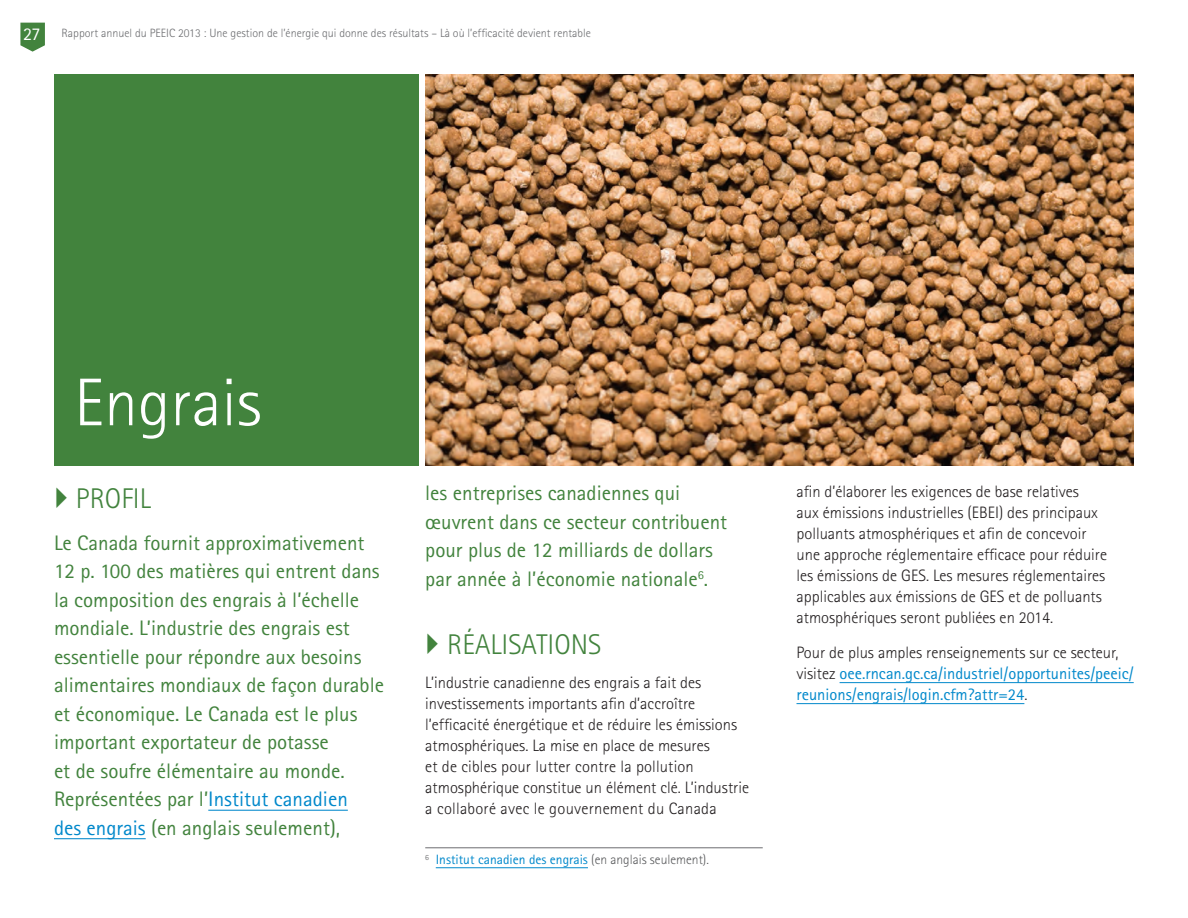
<style>
.page{position:relative;width:1188px;height:918px;background:#fff}
.page>*{position:absolute;margin:0;border:0;box-sizing:border-box;transform-origin:0 0}
.t1{font:300 67.5px "Rotis Sans Serif Std";color:#fff}
.t2{font:300 28.5px "Rotis Sans Serif Std";color:#42833d}
.t3{font:21px/28.5px "Rotis Sans Serif Std";color:#42833d}
.t4{font:300 16.5px/21px "Rotis Sans Serif Std";color:#231f20}
.t5{font:16.5px/21px "Rotis Sans Serif Std";color:#0088cb}
.t6{font:13.5px "Rotis Sans Serif Std";color:#0088cb}
.t7{font:300 12px "Rotis Sans Serif Std";color:#6c6d70}
.s1{font-weight:400;font-size:18px;color:#fff}
.s2{color:#0088cb}
.s3{font-weight:300;color:#57585a}
.s4{font-weight:300;color:#231f20}
</style>
<div class="page">
<svg style="left:20px;top:23px;width:25px;height:29px"></svg>
<img style="left:425px;top:74px;width:709px;height:392px">
<hr style="left:208px;top:810px;width:140px;height:1px;background:#0088cb">
<hr style="left:54px;top:838px;width:92px;height:1px;background:#0088cb">
<hr style="left:425px;top:847px;width:338px;height:1px;background:#6c6d70">
<hr style="left:436px;top:867px;width:152px;height:1px;background:#0088cb">
<hr style="left:840px;top:682px;width:294px;height:1px;background:#0088cb">
<hr style="left:796px;top:703px;width:228px;height:1px;background:#0088cb">
<div style="left:54px;top:74px;width:364px;height:392px;background:#42833d"></div>
<p class="t7" style="left:23px;top:27px;width:569px"><span class="s1">27</span> Rapport annuel du PEEIC 2013 : Une gestion de l’énergie qui donne des résultats – Là où l’efficacité devient rentable</p>
<h2 class="t1" style="left:74px;top:364px;width:189px">Engrais</h2>
<h3 class="t2" style="left:76px;top:482px;width:76px">PROFIL</h3>
<p class="t3" style="left:54px;top:528px;width:332px">Le Canada fournit approximativement 12 p. 100 des matières qui entrent dans la composition des engrais à l’échelle mondiale. L’industrie des engrais est essentielle pour répondre aux besoins alimentaires mondiaux de façon durable et économique. Le Canada est le plus important exportateur de potasse<br>et de soufre élémentaire au monde.<br>Représentées par l’<span class="s2">Institut canadien<br>des engrais</span> (en anglais seulement),</p>
<p class="t3" style="left:425px;top:479px;width:304px">les entreprises canadiennes qui œuvrent dans ce secteur contribuent pour plus de 12 milliards de dollars par année à l’économie nationale<sup>6</sup>.</p>
<h3 class="t2" style="left:447px;top:628px;width:156px">RÉALISATIONS</h3>
<p class="t4" style="left:425px;top:672px;width:325px">L’industrie canadienne des engrais a fait des investissements importants afin d’accroître l’efficacité énergétique et de réduire les émissions atmosphériques. La mise en place de mesures<br>et de cibles pour lutter contre la pollution atmosphérique constitue un élément clé. L’industrie a collaboré avec le gouvernement du Canada</p>
<p class="t6" style="left:425px;top:851px;width:285px"><sup>6</sup> Institut canadien des engrais <span class="s3">(en anglais seulement).</span></p>
<p class="t4" style="left:796px;top:481px;width:312px">afin d’élaborer les exigences de base relatives<br>aux émissions industrielles (EBEI) des principaux polluants atmosphériques et afin de concevoir une approche réglementaire efficace pour réduire les émissions de GES. Les mesures réglementaires applicables aux émissions de GES et de polluants atmosphériques seront publiées en 2014.</p>
<p class="t5" style="left:796px;top:642px;width:339px"><span class="s4">Pour de plus amples renseignements sur ce secteur, visitez</span> oee.rncan.gc.ca/industriel/opportunites/peeic/ reunions/engrais/login.cfm?attr=24<span class="s4">.</span></p>
</div>
